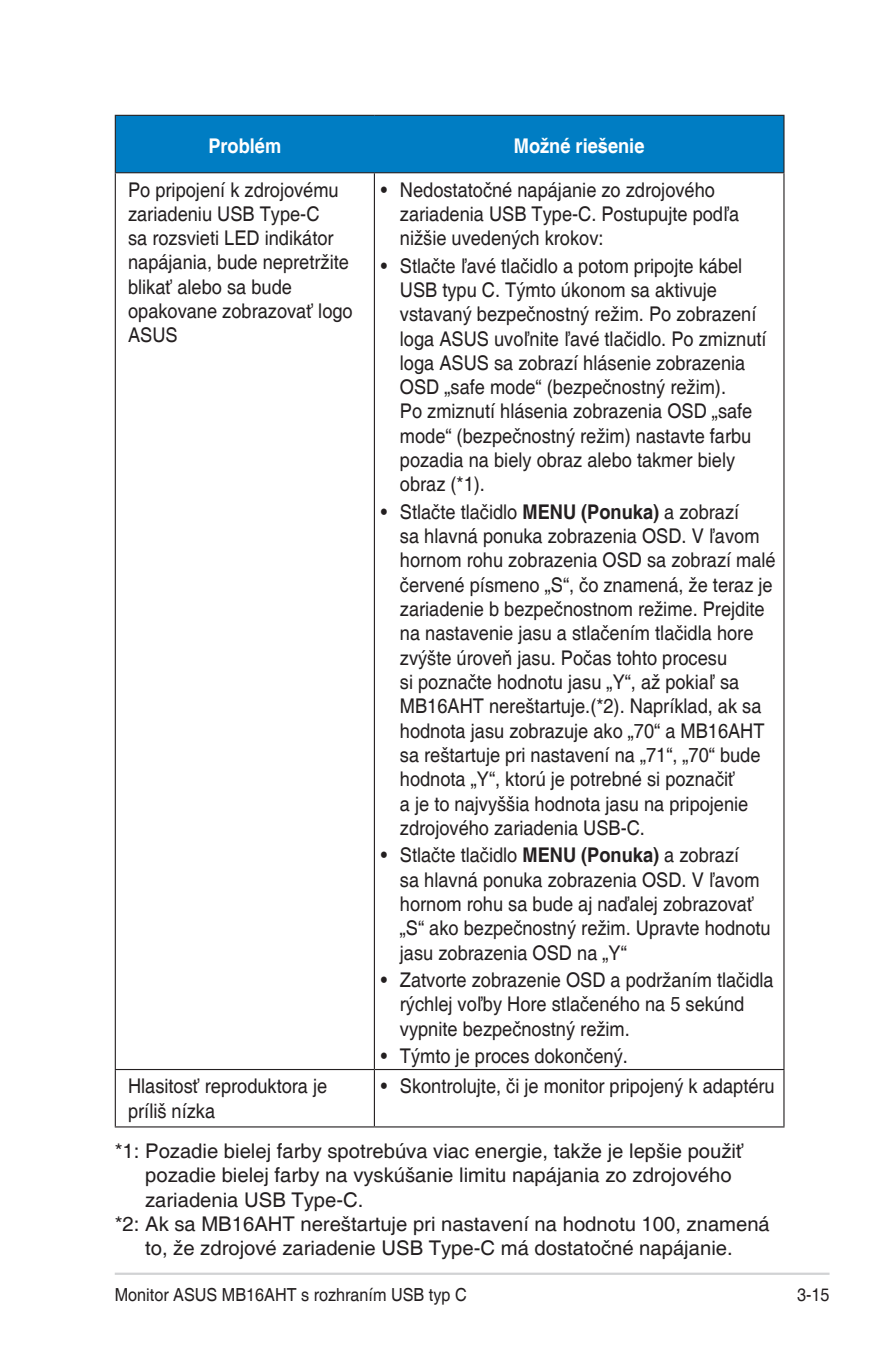
<style>
.page{position:relative;width:893px;height:1346px;background:#fff}
.page>*{position:absolute;margin:0;border:0;box-sizing:border-box;transform-origin:0 0}
.Table_Text_-new{font:20.25px/24.3px "Helvetica";color:#231f20;scale:.9 1}
.Table_Text_-new-2{font:20.25px/24.3px "Helvetica";color:#231f20}
.Table_Text_-new-3{font:700 20.25px "Helvetica";color:#fff;scale:.9 1}
.t1{font:18px "Helvetica";color:#231f20;scale:.9 1}
.s1{font-weight:700}
</style>
<div class="page">
<hr style="left:115px;top:1272px;width:714px;height:3px;background:#d1d2d4">
<div style="left:116px;top:116px;width:667px;height:56px;background:#007dc3"></div>
<hr style="left:115px;top:116px;width:1px;height:56px;background:#231f20">
<hr style="left:783px;top:116px;width:1px;height:56px;background:#231f20">
<hr style="left:115px;top:115px;width:259px;height:1px;background:#231f20">
<hr style="left:374px;top:115px;width:410px;height:1px;background:#231f20">
<hr style="left:115px;top:173px;width:1px;height:896px;background:#231f20">
<hr style="left:115px;top:172px;width:259px;height:1px;background:#231f20">
<hr style="left:374px;top:173px;width:1px;height:896px;background:#231f20">
<hr style="left:783px;top:173px;width:1px;height:896px;background:#231f20">
<hr style="left:374px;top:172px;width:410px;height:1px;background:#231f20">
<hr style="left:115px;top:1070px;width:1px;height:56px;background:#231f20">
<hr style="left:115px;top:1069px;width:259px;height:1px;background:#231f20">
<hr style="left:115px;top:1126px;width:259px;height:1px;background:#231f20">
<hr style="left:374px;top:1070px;width:1px;height:56px;background:#231f20">
<hr style="left:783px;top:1070px;width:1px;height:56px;background:#231f20">
<hr style="left:374px;top:1069px;width:410px;height:1px;background:#231f20">
<hr style="left:374px;top:1126px;width:410px;height:1px;background:#231f20">
<p class="Table_Text_-new-3" style="left:208px;top:133px;width:83px">Problém</p>
<p class="Table_Text_-new-3" style="left:514px;top:133px;width:147px">Možné riešenie</p>
<p class="Table_Text_-new" style="left:128px;top:178px;width:251px">Po pripojení k zdrojovému zariadeniu USB Type-C<br>sa rozsvieti LED indikátor napájania, bude nepretržite blikať alebo sa bude opakovane zobrazovať logo<br>ASUS</p>
<p class="Table_Text_-new" style="left:400px;top:178px;width:379px;text-indent:-19px">• Nedostatočné napájanie zo zdrojového zariadenia USB Type-C. Postupujte podľa nižšie uvedených krokov:</p>
<p class="Table_Text_-new" style="left:400px;top:254px;width:409px;text-indent:-19px">• Stlačte ľavé tlačidlo a potom pripojte kábel USB typu C. Týmto úkonom sa aktivuje vstavaný bezpečnostný režim. Po zobrazení loga ASUS uvoľnite ľavé tlačidlo. Po zmiznutí loga ASUS sa zobrazí hlásenie zobrazenia OSD „safe mode“ (bezpečnostný režim).<br>Po zmiznutí hlásenia zobrazenia OSD „safe mode“ (bezpečnostný režim) nastavte farbu pozadia na biely obraz alebo takmer biely obraz (*1).</p>
<p class="Table_Text_-new" style="left:400px;top:500px;width:419px;text-indent:-19px">• Stlačte tlačidlo <span class="s1">MENU (Ponuka)</span> a zobrazí<br>sa hlavná ponuka zobrazenia OSD. V ľavom hornom rohu zobrazenia OSD sa zobrazí malé červené písmeno „S“, čo znamená, že teraz je zariadenie b bezpečnostnom režime. Prejdite na nastavenie jasu a stlačením tlačidla hore zvýšte úroveň jasu. Počas tohto procesu<br>si poznačte hodnotu jasu „Y“, až pokiaľ sa MB16AHT nereštartuje.(*2). Napríklad, ak sa hodnota jasu zobrazuje ako „70“ a MB16AHT sa reštartuje pri nastavení na „71“, „70“ bude hodnota „Y“, ktorú je potrebné si poznačiť<br>a je to najvyššia hodnota jasu na pripojenie zdrojového zariadenia USB-C.</p>
<p class="Table_Text_-new" style="left:400px;top:844px;width:413px;text-indent:-19px">• Stlačte tlačidlo <span class="s1">MENU (Ponuka)</span> a zobrazí<br>sa hlavná ponuka zobrazenia OSD. V ľavom hornom rohu sa bude aj naďalej zobrazovať „S“ ako bezpečnostný režim. Upravte hodnotu jasu zobrazenia OSD na „Y“</p>
<p class="Table_Text_-new" style="left:400px;top:968px;width:417px;text-indent:-19px">• Zatvorte zobrazenie OSD a podržaním tlačidla rýchlej voľby Hore stlačeného na 5 sekúnd vypnite bezpečnostný režim.</p>
<p class="Table_Text_-new" style="left:381px;top:1044px;width:276px">• Týmto je proces dokončený.</p>
<p class="Table_Text_-new" style="left:128px;top:1075px;width:223px">Hlasitosť reproduktora je príliš nízka</p>
<p class="Table_Text_-new" style="left:381px;top:1075px;width:439px">• Skontrolujte, či je monitor pripojený k adaptéru</p>
<p class="Table_Text_-new-2" style="left:145px;top:1139px;width:600px;text-indent:-30px">*1: Pozadie bielej farby spotrebúva viac energie, takže je lepšie použiť pozadie bielej farby na vyskúšanie limitu napájania zo zdrojového zariadenia USB Type-C.</p>
<p class="Table_Text_-new-2" style="left:115px;top:1212px;width:657px;text-align:center">*2: Ak sa MB16AHT nereštartuje pri nastavení na hodnotu 100, znamená to, že zdrojové zariadenie USB Type-C má dostatočné napájanie.</p>
<p class="t1" style="left:115px;top:1284px;width:393px">Monitor ASUS MB16AHT s rozhraním USB typ C</p>
<p class="t1" style="left:797px;top:1284px;width:38px">3-15</p>
</div>
